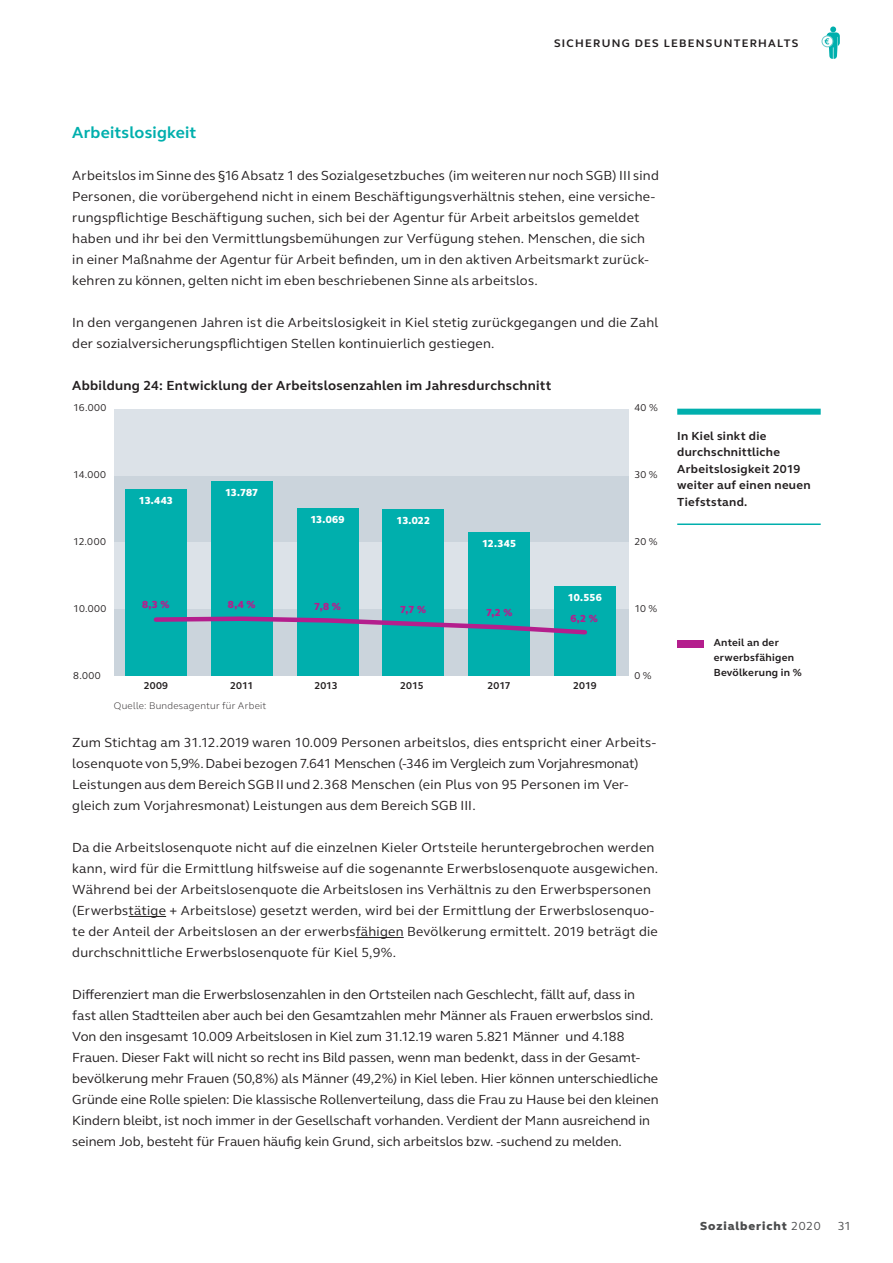
<style>
.page{position:relative;width:893px;height:1263px;background:#fff}
.page>*{position:absolute;margin:0;border:0;box-sizing:border-box;transform-origin:0 0}
.t1{font:700 16.5px "FS Elliot";letter-spacing:.015em;color:#00afad}
.t2{font:13.5px/21px "FS Elliot";letter-spacing:.015em;color:#231f20}
.t3{font:13.5px/21px "FS Elliot";letter-spacing:-.005em;color:#231f20}
.t4{font:700 13.5px "FS Elliot";letter-spacing:.02em;color:#231f20}
.t5{font:700 12px/16.5px "FS Elliot";letter-spacing:.025em;color:#231f20}
.t6{font:800 12px "FS Elliot";letter-spacing:.075em;color:#4b4c4d}
.t7{font:12px "FS Elliot";color:#4b4c4d}
.t8{font:700 11.25px "FS Elliot";letter-spacing:.11em;color:#231f20}
.t9{font:700 10.5px/15px "FS Elliot";letter-spacing:.025em;color:#231f20}
.t10{font:800 10.5px "FS Elliot";letter-spacing:.005em;color:#fff}
.t11{font:800 10.5px "FS Elliot";color:#b41e8d}
.t12{font:10.2px "FS Elliot";letter-spacing:.045em;color:#231f20}
.t13{font:700 10.2px "FS Elliot";letter-spacing:-.005em;color:#231f20}
.t14{font:300 9.9px "FS Elliot";letter-spacing:.025em;color:#231f20}
.s1{font-weight:400}
</style>
<div class="page">
<hr style="left:129px;top:916px;width:37px;height:1px;background:#231f20">
<hr style="left:356px;top:937px;width:48px;height:1px;background:#231f20">
<div style="left:821px;top:35px;width:12px;height:12px;border:1px solid #6cc9c9;border-radius:50%"></div>
<svg style="left:825px;top:27px;width:15px;height:32px"></svg>
<div style="left:677px;top:409px;width:144px;height:6px;background:#00afad"></div>
<hr style="left:677px;top:523px;width:144px;height:2px;background:#00afad">
<div style="left:114px;top:609px;width:514px;height:67px;background:#cbd4dc"></div>
<div style="left:114px;top:542px;width:514px;height:67px;background:#dce2e8"></div>
<div style="left:114px;top:475px;width:514px;height:67px;background:#cbd4dc"></div>
<div style="left:125px;top:490px;width:62px;height:186px;background:#00afad"></div>
<div style="left:383px;top:510px;width:61px;height:166px;background:#00afad"></div>
<div style="left:211px;top:481px;width:61px;height:195px;background:#00afad"></div>
<div style="left:468px;top:532px;width:62px;height:144px;background:#00afad"></div>
<div style="left:297px;top:508px;width:61px;height:168px;background:#00afad"></div>
<div style="left:554px;top:587px;width:62px;height:89px;background:#00afad"></div>
<div style="left:114px;top:409px;width:514px;height:66px;background:#dce2e8"></div>
<svg style="left:153px;top:615px;width:434px;height:22px"></svg>
<div style="left:677px;top:640px;width:26px;height:7px;background:#b41e8d"></div>
<p class="t8" style="left:554px;top:36px;width:246px">SICHERUNG DES LEBENSUNTERHALTS</p>
<p class="t1" style="left:72px;top:121px;width:126px">Arbeitslosigkeit</p>
<p class="t2" style="left:72px;top:165px;width:588px">Arbeitslos im Sinne des §16 Absatz 1 des Sozialgesetzbuches (im weiteren nur noch SGB) III sind Personen, die vorübergehend nicht in einem Beschäftigungsverhältnis stehen, eine versiche&shy;rungspflichtige Beschäftigung suchen, sich bei der Agentur für Arbeit arbeitslos gemeldet haben und ihr bei den Vermittlungsbemühungen zur Verfügung stehen. Menschen, die sich in einer Maßnahme der Agentur für Arbeit befinden, um in den aktiven Arbeitsmarkt zurück&shy;kehren zu können, gelten nicht im eben beschriebenen Sinne als arbeitslos.</p>
<p class="t2" style="left:72px;top:312px;width:588px">In den vergangenen Jahren ist die Arbeitslosigkeit in Kiel stetig zurückgegangen und die Zahl der sozialversicherungspflichtigen Stellen kontinuierlich gestiegen.</p>
<p class="t4" style="left:72px;top:376px;width:481px">Abbildung 24: Entwicklung der Arbeitslosenzahlen im Jahresdurchschnitt</p>
<p class="t12" style="left:73px;top:401px;width:34px">16.000</p>
<p class="t12" style="left:634px;top:401px;width:25px">40 %</p>
<p class="t12" style="left:73px;top:468px;width:34px">14.000</p>
<p class="t12" style="left:634px;top:468px;width:25px">30 %</p>
<p class="t10" style="left:139px;top:494px;width:36px">13.443</p>
<p class="t10" style="left:225px;top:485px;width:35px">13.787</p>
<p class="t10" style="left:310px;top:512px;width:36px">13.069</p>
<p class="t10" style="left:397px;top:514px;width:35px">13.022</p>
<p class="t12" style="left:73px;top:535px;width:34px">12.000</p>
<p class="t10" style="left:482px;top:536px;width:35px">12.345</p>
<p class="t12" style="left:634px;top:535px;width:25px">20 %</p>
<p class="t12" style="left:73px;top:601px;width:34px">10.000</p>
<p class="t11" style="left:142px;top:597px;width:29px">8,3 %</p>
<p class="t11" style="left:314px;top:599px;width:28px">7,8 %</p>
<p class="t11" style="left:228px;top:597px;width:29px">8,4 %</p>
<p class="t11" style="left:400px;top:602px;width:28px">7,7 %</p>
<p class="t11" style="left:486px;top:605px;width:28px">7,2 %</p>
<p class="t10" style="left:568px;top:591px;width:35px">10.556</p>
<p class="t11" style="left:570px;top:611px;width:29px">6,2 %</p>
<p class="t12" style="left:634px;top:601px;width:24px">10 %</p>
<p class="t12" style="left:73px;top:668px;width:29px">8.000</p>
<p class="t12" style="left:634px;top:668px;width:19px">0 %</p>
<p class="t13" style="left:144px;top:678px;width:26px">2009</p>
<p class="t13" style="left:230px;top:678px;width:25px">2011</p>
<p class="t13" style="left:314px;top:678px;width:25px">2013</p>
<p class="t13" style="left:400px;top:678px;width:25px">2015</p>
<p class="t13" style="left:487px;top:678px;width:25px">2017</p>
<p class="t13" style="left:573px;top:678px;width:25px">2019</p>
<p class="t14" style="left:114px;top:699px;width:154px">Quelle: Bundesagentur für Arbeit</p>
<p class="t2" style="left:72px;top:732px;width:585px">Zum Stichtag am 31.12.2019 waren 10.009 Personen arbeitslos, dies entspricht einer Arbeits&shy;losenquote von 5,9%. Dabei bezogen 7.641 Menschen (-346 im Vergleich zum Vorjahresmonat)<br>Leistungen aus dem Bereich SGB II und 2.368 Menschen (ein Plus von 95 Personen im Ver&shy;gleich zum Vorjahresmonat) Leistungen aus dem Bereich SGB III.</p>
<p class="t2" style="left:72px;top:837px;width:587px">Da die Arbeitslosenquote nicht auf die einzelnen Kieler Ortsteile heruntergebrochen werden kann, wird für die Ermittlung hilfsweise auf die sogenannte Erwerbslosenquote ausgewichen.<br>Während bei der Arbeitslosenquote die Arbeitslosen ins Verhältnis zu den Erwerbspersonen (Erwerbstätige + Arbeitslose) gesetzt werden, wird bei der Ermittlung der Erwerbslosenquo&shy;te der Anteil der Arbeitslosen an der erwerbsfähigen Bevölkerung ermittelt. 2019 beträgt die durchschnittliche Erwerbslosenquote für Kiel 5,9%.</p>
<p class="t3" style="left:72px;top:984px;width:588px">Differenziert man die Erwerbslosenzahlen in den Ortsteilen nach Geschlecht, fällt auf, dass in fast allen Stadtteilen aber auch bei den Gesamtzahlen mehr Männer als Frauen erwerbslos sind.<br>Von den insgesamt 10.009 Arbeitslosen in Kiel zum 31.12.19 waren 5.821 Männer und 4.188<br>Frauen. Dieser Fakt will nicht so recht ins Bild passen, wenn man bedenkt, dass in der Gesamt&shy;bevölkerung mehr Frauen (50,8%) als Männer (49,2%) in Kiel leben. Hier können unterschiedliche Gründe eine Rolle spielen: Die klassische Rollenverteilung, dass die Frau zu Hause bei den kleinen Kindern bleibt, ist noch immer in der Gesellschaft vorhanden. Verdient der Mann ausreichend in seinem Job, besteht für Frauen häufig kein Grund, sich arbeitslos bzw. -suchend zu melden.</p>
<p class="t5" style="left:677px;top:427px;width:135px">In Kiel sinkt die durchschnittliche<br>Arbeitslosigkeit 2019 weiter auf einen neuen<br>Tiefststand.</p>
<p class="t9" style="left:714px;top:635px;width:90px">Anteil an der erwerbsfähigen<br>Bevölkerung in %</p>
<p class="t6" style="left:700px;top:1218px;width:122px">Sozialbericht <span class="s1">2020</span></p>
<p class="t7" style="left:838px;top:1217px;width:15px">31</p>
</div>
